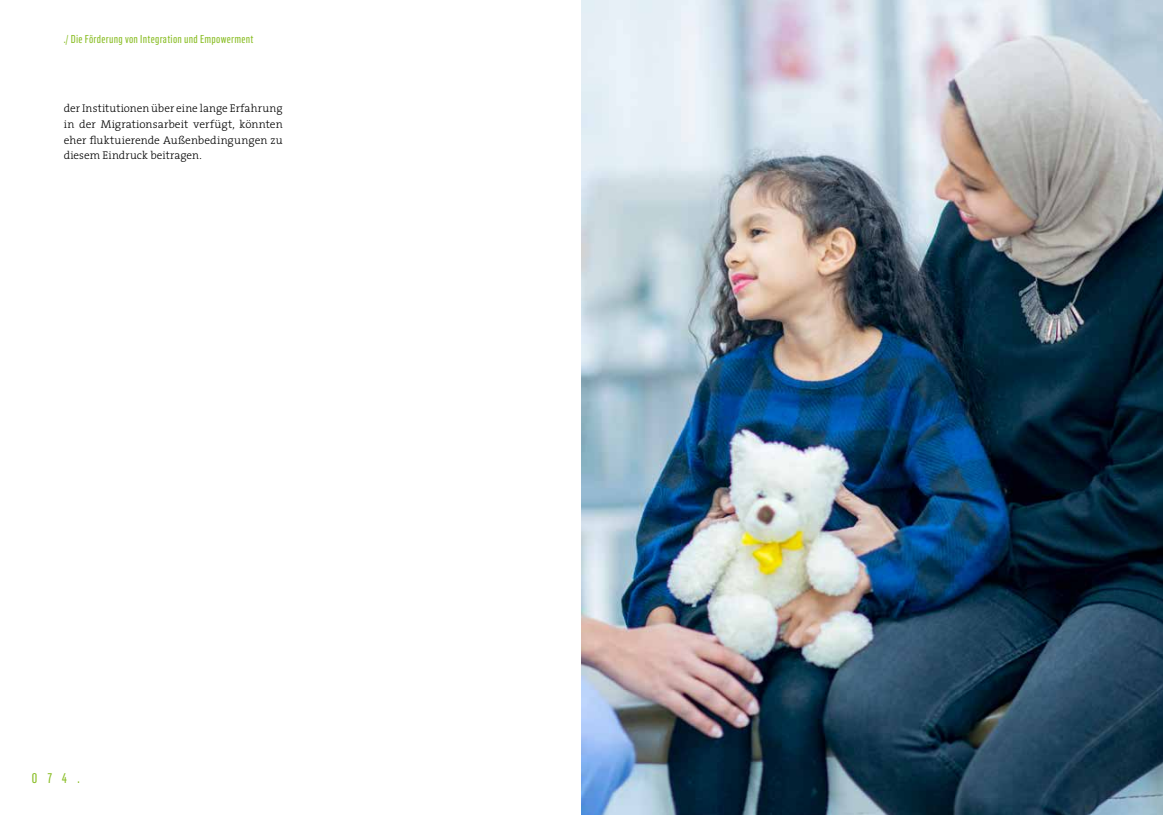
<style>
.page{position:relative;width:1163px;height:815px;background:#fff}
.page>*{position:absolute;margin:0;border:0;box-sizing:border-box;transform-origin:0 0}
.t1{font:13.75px "Flama Condensed Basic";color:#89bd24}
.t2{font:300 11.25px/16px "The Serif";letter-spacing:.005em;color:#000;text-align:justify}
.t3{font:11.25px "Flama Condensed Basic";letter-spacing:.025em;color:#89bd24}
</style>
<div class="page">
<img style="left:581px;top:0;width:581px;height:815px">
<p class="t3" style="left:64px;top:32px;width:191px">./ Die Förderung von Integration und Empowerment</p>
<p class="t2" style="left:64px;top:100px;width:220px">der Institutionen über eine lange Erfahrung in der Migrationsarbeit verfügt, könnten eher fluktuierende Außenbedingungen zu diesem Eindruck beitragen.</p>
<p class="t1" style="left:32px;top:770px;width:49px">074.</p>
</div>
